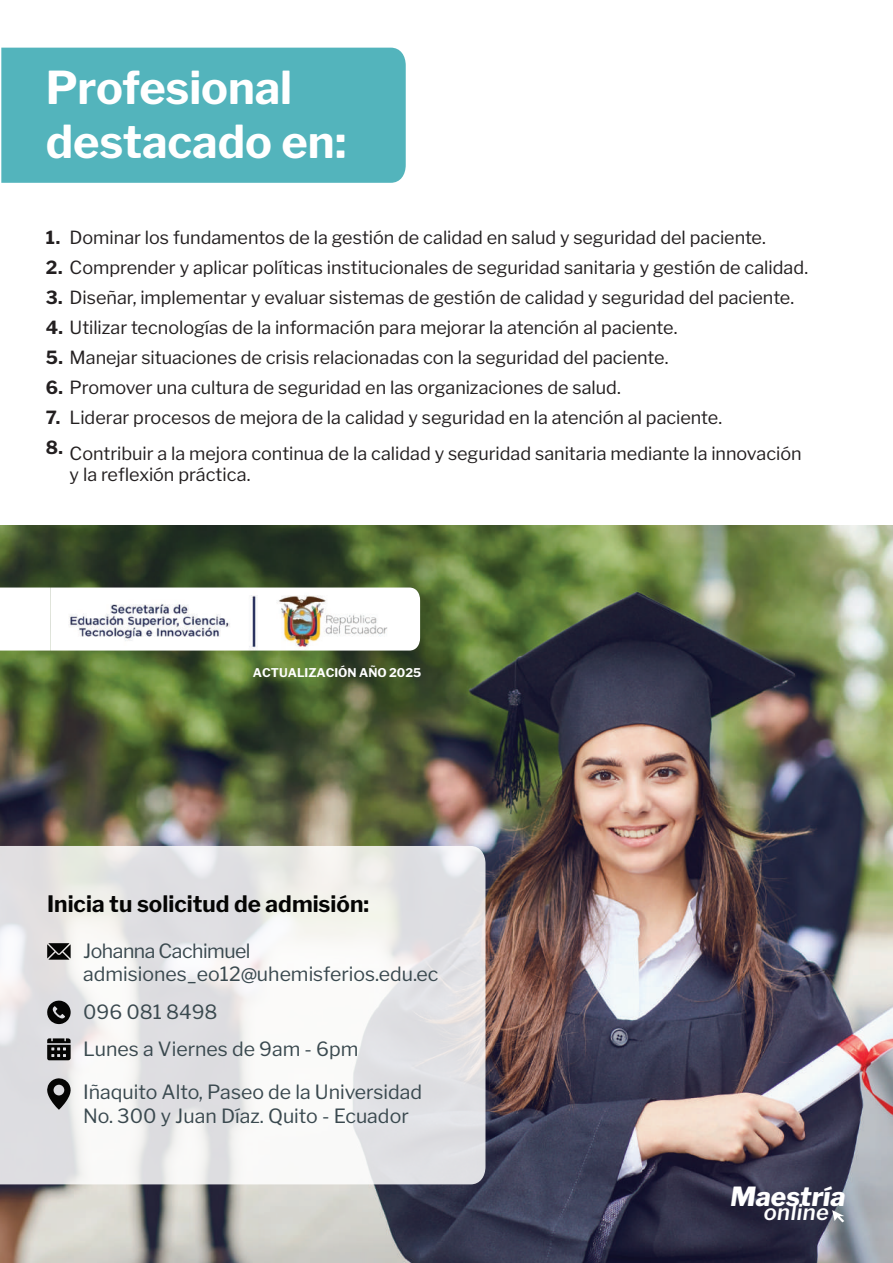
<style>
.page{position:relative;width:893px;height:1263px;background:#fff}
.page>*{position:absolute;margin:0;border:0;box-sizing:border-box;transform-origin:0 0}
.t1{font:700 45px/54px "Libre Franklin";letter-spacing:-.005em;color:#fff}
.t2{font:italic 800 26.25px "Libre Franklin";color:#fff}
.t3{font:700 22.5px "Libre Franklin";color:#050504}
.t4{font:italic 600 21.9px "Libre Franklin";letter-spacing:.025em;color:#fff}
.t5{font:19.5px/23.4px "Libre Franklin";color:#3a494f}
.t6{font:18px/30px "Libre Franklin";color:#231f20}
.t7{font:700 18px "Libre Franklin";color:#231f20}
.t8{font:700 12px "Libre Franklin";color:#fff}
.s1{font-weight:700}
</style>
<div class="page">
<img style="left:0;top:526px;width:893px;height:737px">
<div style="left:1px;top:48px;width:405px;height:135px;background:#53b4bc"></div>
<svg style="left:0;top:846px;width:485px;height:338px;fill:#e5e5e5"></svg>
<svg style="left:832px;top:1210px;width:12px;height:12px"></svg>
<svg style="left:47px;top:943px;width:24px;height:17px"></svg>
<svg style="left:47px;top:1000px;width:24px;height:24px"></svg>
<svg style="left:47px;top:1038px;width:24px;height:22px"></svg>
<svg style="left:47px;top:1078px;width:24px;height:31px"></svg>
<img style="left:50px;top:587px;width:370px;height:63px">
<div style="left:0;top:587px;width:50px;height:63px;background:#fff"></div>
<h1 class="t1" style="left:46px;top:56px;width:302px">Profesional destacado en:</h1>
<p class="t6" style="left:70px;top:221px;width:698px">Dominar los fundamentos de la gestión de calidad en salud y seguridad del paciente.</p>
<p class="t7" style="left:46px;top:224px;width:16px">1.</p>
<p class="t6" style="left:46px;top:251px;width:764px"><span class="s1">2.</span> Comprender y aplicar políticas institucionales de seguridad sanitaria y gestión de calidad.</p>
<p class="t6" style="left:46px;top:281px;width:750px"><span class="s1">3.</span> Diseñar, implementar y evaluar sistemas de gestión de calidad y seguridad del paciente.</p>
<p class="t6" style="left:46px;top:311px;width:633px"><span class="s1">4.</span> Utilizar tecnologías de la información para mejorar la atención al paciente.</p>
<p class="t6" style="left:46px;top:341px;width:624px"><span class="s1">5.</span> Manejar situaciones de crisis relacionadas con la seguridad del paciente.</p>
<p class="t6" style="left:46px;top:371px;width:577px"><span class="s1">6.</span> Promover una cultura de seguridad en las organizaciones de salud.<br><span class="s1">7.<br>8.</span></p>
<p class="t6" style="left:70px;top:398px;width:733px;line-height:36px">Liderar procesos de mejora de la calidad y seguridad en la atención al paciente.<br>Contribuir a la mejora continua de la calidad y seguridad sanitaria mediante la innovación</p>
<p class="t6" style="left:70px;top:458px;width:182px">y la reflexión práctica.</p>
<p class="t8" style="left:253px;top:663px;width:170px">ACTUALIZACIÓN AÑO 2025</p>
<p class="t3" style="left:47px;top:886px;width:323px">Inicia tu solicitud de admisión:</p>
<p class="t5" style="left:83px;top:937px;width:357px">Johanna Cachimuel admisiones_eo12@uhemisferios.edu.ec</p>
<p class="t5" style="left:83px;top:992px;width:277px;line-height:36.3px">096 081 8498<br>Lunes a Viernes de 9am - 6pm</p>
<p class="t5" style="left:83px;top:1079px;width:341px">Iñaquito Alto, Paseo de la Universidad<br>No. 300 y Juan Díaz. Quito - Ecuador</p>
<h2 class="t2" style="left:730px;top:1177px;width:116px">Maestría</h2>
<p class="t4" style="left:764px;top:1195px;width:67px">online</p>
</div>
